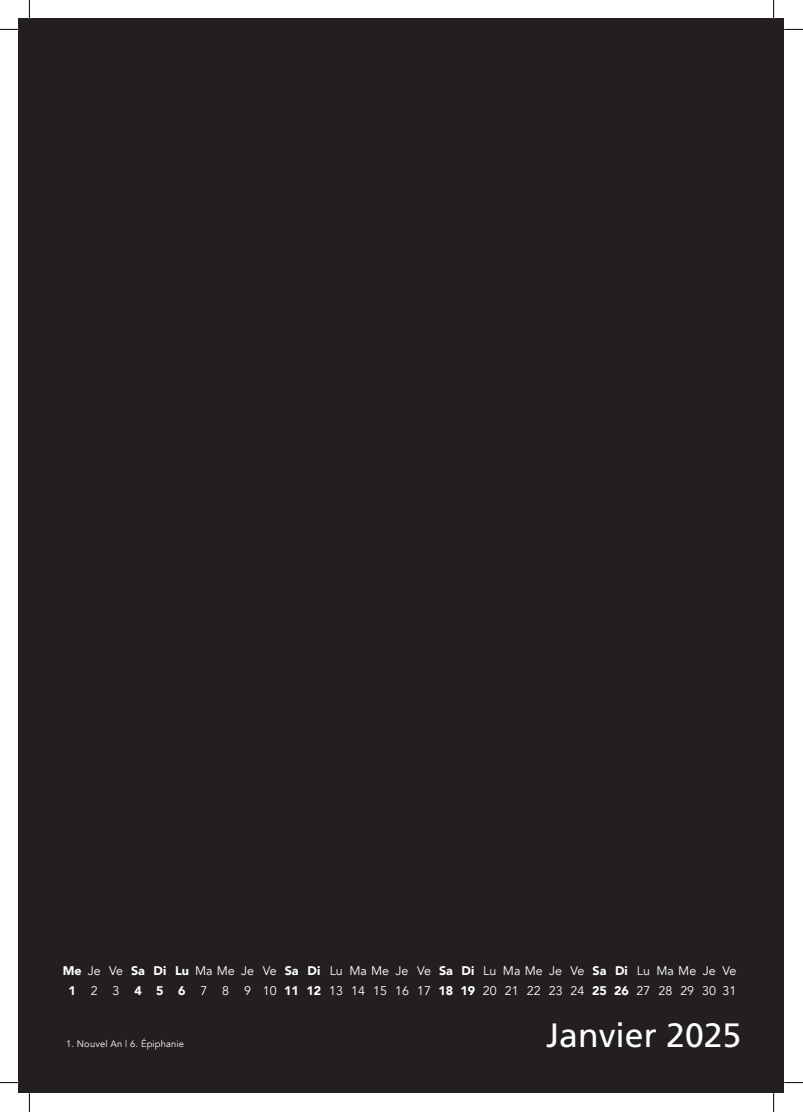
<style>
.page{position:relative;width:803px;height:1112px;background:#fff}
.page>*{position:absolute;margin:0;border:0;box-sizing:border-box;transform-origin:0 0}
.t1{font:33.75px "Frutiger LT Std";color:#fff}
.t2{font:12.5px/19.6px "Avenir";color:#fff;text-align:center}
.t3{font:9.38px "Avenir";letter-spacing:.015em;color:#fff}
.s1{font-weight:900}
</style>
<div class="page">
<div style="left:19px;top:19px;width:765px;height:1073px;background:#231f20"></div>
<svg style="left:0;top:29px;width:19px;height:1px"></svg>
<svg style="left:784px;top:29px;width:19px;height:1px"></svg>
<svg style="left:0;top:1081px;width:19px;height:2px"></svg>
<svg style="left:784px;top:1082px;width:19px;height:1px"></svg>
<svg style="left:29px;top:0;width:1px;height:19px"></svg>
<svg style="left:29px;top:1092px;width:1px;height:19px"></svg>
<svg style="left:773px;top:0;width:1px;height:19px"></svg>
<svg style="left:773px;top:1092px;width:1px;height:19px"></svg>
<p class="t2" style="left:63px;top:961px;width:675px"><span class="s1">Me</span> Je Ve <span class="s1">Sa Di Lu</span> Ma Me Je Ve <span class="s1">Sa Di</span> Lu Ma Me Je Ve <span class="s1">Sa Di</span> Lu Ma Me Je Ve <span class="s1">Sa Di</span> Lu Ma Me Je Ve<br><span class="s1">1</span> 2 3 <span class="s1">4 5 6</span> 7 8 9 10<span class="s1">1112</span>1314151617<span class="s1">1819</span>2021222324<span class="s1">2526</span>2728293031</p>
<h1 class="t1" style="left:546px;top:1015px;width:197px">Janvier 2025</h1>
<p class="t3" style="left:66px;top:1037px;width:120px">1. Nouvel An | 6. Épiphanie</p>
</div>
